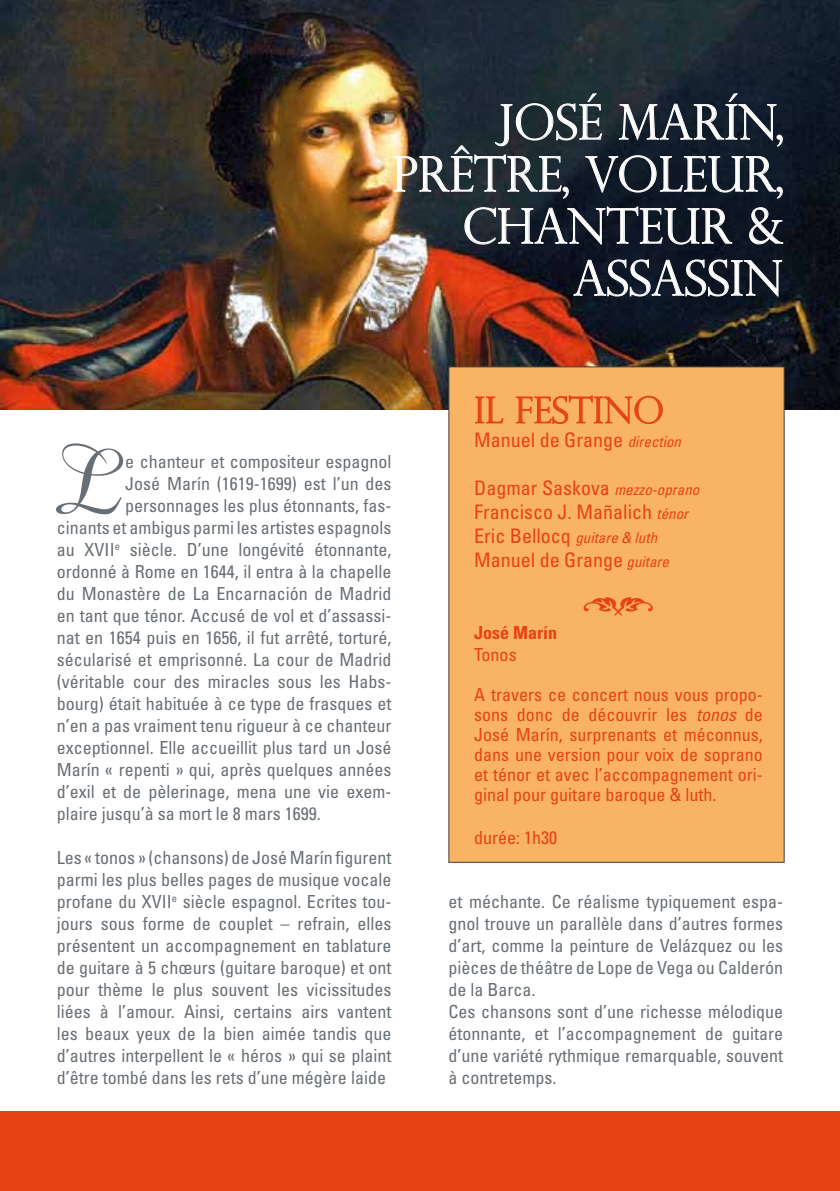
<style>
.page{position:relative;width:840px;height:1191px;background:#fff}
.page>*{position:absolute;margin:0;border:0;box-sizing:border-box;transform-origin:0 0}
.t1{font:italic 153.4px "Bickham Script Pro";color:#686f74;scale:.8 1}
.t2{font:300 48px/52px "Perpetua Titling";color:#fff;text-align:right}
.t3{font:36.8px "Type Embellishments One Let Plain";color:#e74213}
.t4{font:300 36px "Perpetua Titling";color:#e74213}
.t5{font:condensed 20px/24px "Univers";color:#e74213}
.t6{font:condensed 18px/22px "Univers";color:#686f74;text-align:justify}
.t7{font:condensed 18px/20px "Univers";color:#e74213;text-align:justify}
.t8{font:700 condensed 18px "Univers";color:#e74213}
.t9{font:italic condensed 15px "Univers";color:#e74213}
.s1{font-style:italic;font-size:15px}
.s2{font-style:normal;font-size:20px}
.s3{font-style:italic}
</style>
<div class="page">
<img style="left:0;top:0;width:839px;height:409px">
<div style="left:0;top:1111px;width:839px;height:80px;background:#e74213"></div>
<svg style="left:393px;top:70px;width:389px;height:129px"></svg>
<svg style="left:464px;top:206px;width:268px;height:39px"></svg>
<svg style="left:748px;top:207px;width:35px;height:38px"></svg>
<svg style="left:572px;top:258px;width:210px;height:39px"></svg>
<div style="left:448px;top:366px;width:336px;height:496px;background:#f8b364"></div>
<svg style="left:475px;top:396px;width:28px;height:28px"></svg>
<svg style="left:515px;top:395px;width:147px;height:29px"></svg>
<h2 class="t2" style="left:392px;top:95px;width:392px">JOSÉ MARÍN,<br>PRÊTRE, VOLEUR,<br>CHANTEUR &amp;<br>ASSASSIN</h2>
<h1 class="t1" style="left:52px;top:369px;width:257px">L</h1>
<p class="t6" style="left:125px;top:450px;width:268px">e chanteur et compositeur espagnol</p>
<p class="t6" style="left:125px;top:472px;width:268px">José Marín (1619-1699) est l’un des</p>
<p class="t6" style="left:125px;top:494px;width:268px">personnages les plus étonnants, fas-</p>
<p class="t6" style="left:57px;top:516px;width:336px">cinants et ambigus parmi les artistes espagnols</p>
<p class="t6" style="left:57px;top:538px;width:336px">au XVII<sup>e</sup> siècle. D’une longévité étonnante,</p>
<p class="t6" style="left:57px;top:560px;width:336px">ordonné à Rome en 1644, il entra à la chapelle</p>
<p class="t6" style="left:57px;top:582px;width:336px">du Monastère de La Encarnación de Madrid</p>
<p class="t6" style="left:57px;top:604px;width:336px">en tant que ténor. Accusé de vol et d’assassi-</p>
<p class="t6" style="left:57px;top:626px;width:336px">nat en 1654 puis en 1656, il fut arrêté, torturé,</p>
<p class="t6" style="left:57px;top:648px;width:336px">sécularisé et emprisonné. La cour de Madrid</p>
<p class="t6" style="left:57px;top:670px;width:336px">(véritable cour des miracles sous les Habs-</p>
<p class="t6" style="left:57px;top:692px;width:336px">bourg) était habituée à ce type de frasques et</p>
<p class="t6" style="left:57px;top:714px;width:336px">n’en a pas vraiment tenu rigueur à ce chanteur</p>
<p class="t6" style="left:57px;top:736px;width:336px">exceptionnel. Elle accueillit plus tard un José</p>
<p class="t6" style="left:57px;top:758px;width:336px">Marín « repenti » qui, après quelques années</p>
<p class="t6" style="left:57px;top:780px;width:336px">d’exil et de pèlerinage, mena une vie exem-</p>
<p class="t6" style="left:57px;top:802px;width:265px">plaire jusqu’à sa mort le 8 mars 1699.</p>
<p class="t6" style="left:57px;top:846px;width:336px">Les « tonos » (chansons) de José Marín figurent parmi les plus belles pages de musique vocale profane du XVII<sup>e</sup> siècle espagnol. Ecrites tou&shy;jours sous forme de couplet – refrain, elles présentent un accompagnement en tablature de guitare à 5 chœurs (guitare baroque) et ont pour thème le plus souvent les vicissitudes liées à l’amour. Ainsi, certains airs vantent les beaux yeux de la bien aimée tandis que d’autres interpellent le « héros » qui se plaint d’être tombé dans les rets d’une mégère laide</p>
<h3 class="t4" style="left:474px;top:388px;width:191px">IL FESTINO</h3>
<p class="t5" style="left:474px;top:427px;width:208px">Manuel de Grange <span class="s1">direction</span></p>
<p class="t5" style="left:474px;top:475px;width:226px">Dagmar Saskova <span class="s1">mezzo-oprano<br></span>Francisco J. Mañalich <span class="s1">ténor</span></p>
<p class="t9" style="left:474px;top:528px;width:184px"><span class="s2">Eric Bellocq</span> guitare &amp; luth</p>
<p class="t5" style="left:474px;top:547px;width:196px">Manuel de Grange <span class="s1">guitare</span></p>
<p class="t8" style="left:474px;top:621px;width:84px">José Marín</p>
<h3 class="t3" style="left:582px;top:592px;width:74px">(</h3>
<p class="t7" style="left:474px;top:643px;width:44px">Tonos</p>
<p class="t7" style="left:474px;top:683px;width:290px">A travers ce concert nous vous propo&shy;sons donc de découvrir les <span class="s3">tonos</span> de José Marín, surprenants et méconnus, dans une version pour voix de soprano et ténor et avec l’accompagnement ori&shy;ginal pour guitare baroque &amp; luth.</p>
<p class="t7" style="left:474px;top:827px;width:84px">durée: 1h30</p>
<p class="t6" style="left:448px;top:890px;width:336px;text-align:left">et méchante. Ce réalisme typiquement espa&shy;gnol trouve un parallèle dans d’autres formes d’art, comme la peinture de Velázquez ou les pièces de théâtre de Lope de Vega ou Calderón de la Barca.<br>Ces chansons sont d’une richesse mélodique étonnante, et l’accompagnement de guitare d’une variété rythmique remarquable, souvent à contretemps.</p>
</div>
